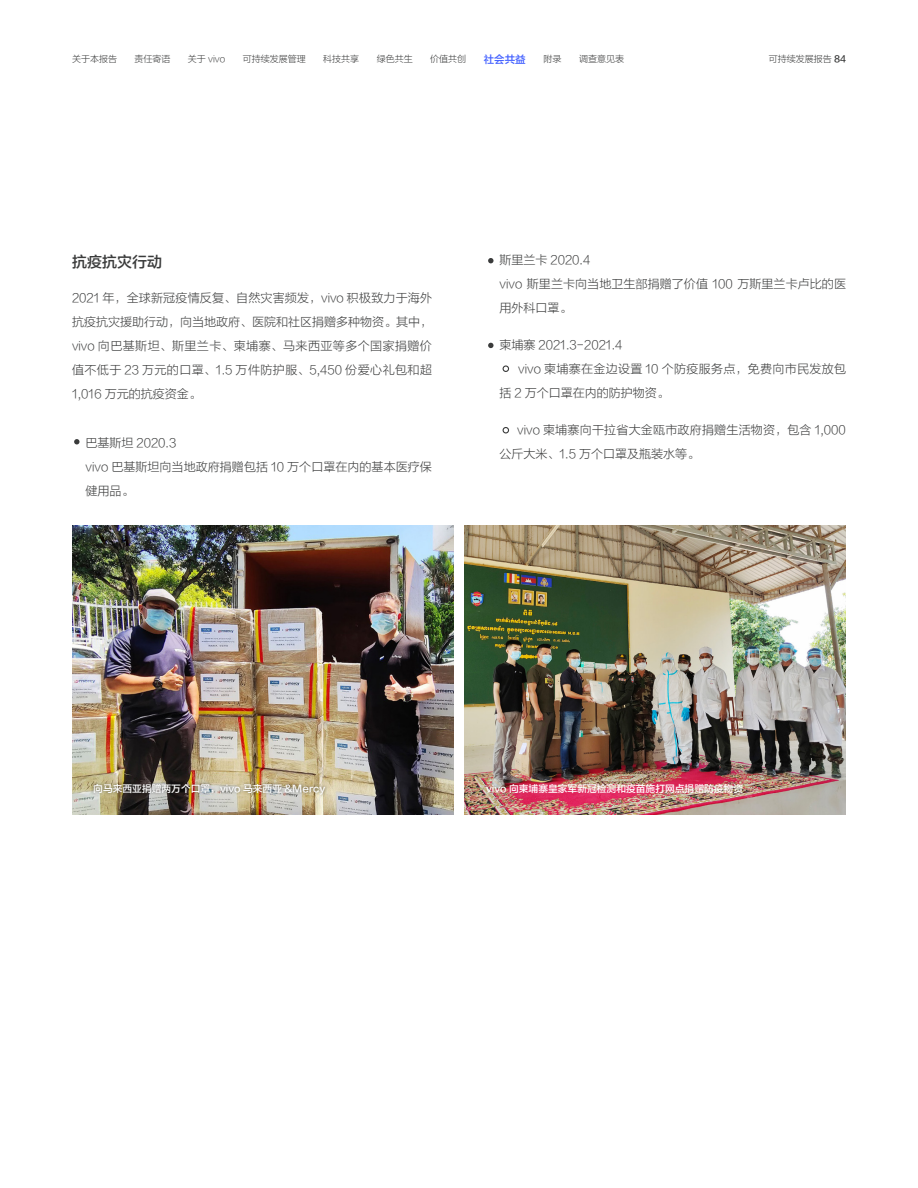
<style>
.page{position:relative;width:918px;height:1188px;background:#fff}
.page>*{position:absolute;margin:0;border:0;box-sizing:border-box;transform-origin:0 0}
.t1{font:15px "Lantinghei SC Demibold";color:#3a3b3b}
.t2{font:12px/24px "Lantinghei SC Extralight";letter-spacing:.005em;color:#3a3b3b}
.t3{font:12px "Lantinghei SC Extralight";letter-spacing:.03em;color:#3a3b3b}
.t4{font:10.5px "Lantinghei SC Demibold";color:#415fff}
.t5{font:9.75px "Lantinghei SC Demibold";color:#fff}
.t6{font:9px "Lantinghei SC Extralight";color:#3a3b3b}
.s1{font-family:"Lantinghei SC Demibold"}
</style>
<div class="page">
<img style="left:72px;top:526px;width:382px;height:288px">
<img style="left:464px;top:526px;width:382px;height:288px">
<div style="left:91px;top:780px;width:237px;height:18px;background:#000;opacity:.5"></div>
<svg style="left:503px;top:427px;width:6px;height:6px"></svg>
<div style="left:503px;top:365px;width:6px;height:7px;border:1px solid #3a3b3b;border-radius:50%"></div>
<svg style="left:488px;top:258px;width:6px;height:5px"></svg>
<svg style="left:488px;top:343px;width:6px;height:5px"></svg>
<svg style="left:74px;top:439px;width:6px;height:5px"></svg>
<p class="t6" style="left:72px;top:54px;width:46px">关于本报告</p>
<p class="t6" style="left:134px;top:54px;width:37px">责任寄语</p>
<p class="t6" style="left:188px;top:54px;width:39px">关于 vivo</p>
<p class="t6" style="left:243px;top:54px;width:64px">可持续发展管理</p>
<p class="t6" style="left:323px;top:54px;width:37px">科技共享</p>
<p class="t6" style="left:377px;top:54px;width:38px">绿色共生</p>
<p class="t6" style="left:430px;top:54px;width:37px">价值共创</p>
<p class="t4" style="left:484px;top:54px;width:43px">社会共益</p>
<p class="t6" style="left:544px;top:54px;width:19px">附录</p>
<p class="t6" style="left:579px;top:54px;width:46px">调查意见表</p>
<p class="t6" style="left:769px;top:54px;width:79px">可持续发展报告 <span class="s1">84</span></p>
<p class="t1" style="left:72px;top:253px;width:91px">抗疫抗灾行动</p>
<p class="t2" style="left:72px;top:286px;width:362px;text-align:justify">2021 年，全球新冠疫情反复、自然灾害频发，vivo 积极致力于海外抗疫抗灾援助行动，向当地政府、医院和社区捐赠多种物资。其中，vivo 向巴基斯坦、斯里兰卡、柬埔寨、马来西亚等多个国家捐赠价值不低于 23 万元的口罩、1.5 万件防护服、5,450 份爱心礼包和超1,016 万元的抗疫资金。</p>
<p class="t2" style="left:86px;top:431px;width:348px">巴基斯坦 2020.3<br>vivo 巴基斯坦向当地政府捐赠包括 10 万个口罩在内的基本医疗保健用品。</p>
<p class="t2" style="left:500px;top:248px;width:348px">斯里兰卡 2020.4<br>vivo 斯里兰卡向当地卫生部捐赠了价值 100 万斯里兰卡卢比的医用外科口罩。</p>
<p class="t2" style="left:500px;top:333px;width:125px">柬埔寨 2021.3-2021.4</p>
<p class="t3" style="left:518px;top:362px;width:329px">vivo 柬埔寨在金边设置 10 个防疫服务点，免费向市民发放包</p>
<p class="t2" style="left:500px;top:381px;width:171px">括 2 万个口罩在内的防护物资。</p>
<p class="t2" style="left:500px;top:418px;width:348px;text-indent:18px">vivo 柬埔寨向干拉省大金瓯市政府捐赠生活物资，包含 1,000公斤大米、1.5 万个口罩及瓶装水等。</p>
<p class="t5" style="left:93px;top:783px;width:234px">向马来西亚捐赠两万个口罩，vivo 马来西亚 &amp;Mercy</p>
<p class="t5" style="left:486px;top:783px;width:259px">vivo 向柬埔寨皇家军新冠检测和疫苗施打网点捐赠防疫物资</p>
</div>
